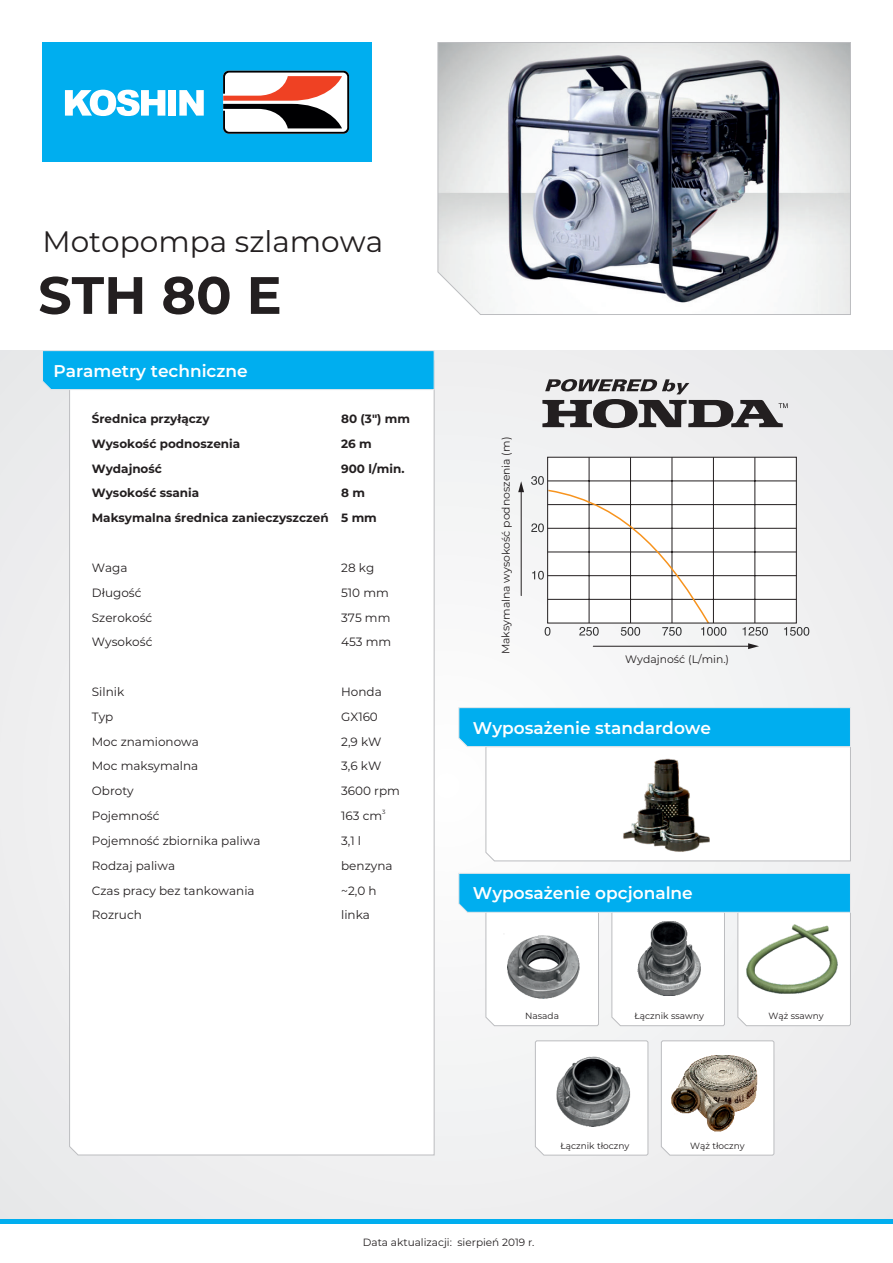
<style>
.page{position:relative;width:893px;height:1263px;background:#fff}
.page>*{position:absolute;margin:0;border:0;box-sizing:border-box;transform-origin:0 0}
.t1{font:700 52.5px "Montserrat";color:#231f20}
.t2{font:29.55px "Montserrat";color:#231f20}
.t3{font:600 16.95px "Montserrat";color:#fff}
.t4{font:12px/24.8px "Montserrat";color:#231f20}
.t5{font:700 12px/24.8px "Montserrat";color:#231f20}
.t6{font:10.8px "Montserrat";color:#231f20}
.t7{font:10.5px "Montserrat";color:#231f20}
.t8{font:9px "Montserrat";color:#231f20}
.t9{font:6px "Montserrat";color:#231f20}
</style>
<div class="page">
<div style="left:0;top:351px;width:893px;height:869px;background:#eeeeef"></div>
<div style="left:0;top:1219px;width:893px;height:5px;background:#00aeef"></div>
<div style="left:43px;top:43px;width:329px;height:119px;background:#00aeef"></div>
<svg style="left:437px;top:42px;width:414px;height:273px"></svg>
<div style="left:69px;top:390px;width:365px;height:765px;background:#fff"></div>
<svg style="left:42px;top:350px;width:392px;height:40px;background:#0cb1ee"></svg>
<svg style="left:458px;top:707px;width:393px;height:154px;background:#b2e6f9"></svg>
<svg style="left:458px;top:873px;width:393px;height:153px;background:#a7d3e2"></svg>
<svg style="left:535px;top:1040px;width:113px;height:115px;background:#fbfbfb"></svg>
<svg style="left:661px;top:1040px;width:113px;height:115px;background:#fafafb"></svg>
<img style="left:546px;top:1054px;width:93px;height:78px">
<img style="left:668px;top:1055px;width:97px;height:76px">
<svg style="left:65px;top:90px;width:100px;height:26px"></svg>
<div style="left:168px;top:90px;width:8px;height:26px;background:#fff"></div>
<svg style="left:179px;top:90px;width:25px;height:26px"></svg>
<svg style="left:223px;top:71px;width:126px;height:63px;background:#b79893"></svg>
<div style="left:548px;top:457px;width:248px;height:166px;background:#fff"></div>
<hr style="left:589px;top:457px;width:1px;height:166px;background:#231f20">
<hr style="left:630px;top:457px;width:1px;height:166px;background:#231f20">
<hr style="left:672px;top:457px;width:1px;height:166px;background:#231f20">
<hr style="left:754px;top:457px;width:1px;height:166px;background:#231f20">
<hr style="left:713px;top:457px;width:1px;height:166px;background:#231f20">
<hr style="left:593px;top:646px;width:156px;height:1px;background:#231f20">
<svg style="left:748px;top:643px;width:11px;height:6px"></svg>
<svg style="left:518px;top:481px;width:6px;height:11px"></svg>
<hr style="left:521px;top:487px;width:1px;height:109px;background:#231f20">
<svg style="left:531px;top:476px;width:278px;height:160px"></svg>
<div style="left:547px;top:457px;width:250px;height:166px;border:1px solid #231f20"></div>
<svg style="left:542px;top:379px;width:246px;height:49px"></svg>
<img style="left:619px;top:749px;width:97px;height:107px">
<h2 class="t2" style="left:42px;top:223px;width:342px">Motopompa szlamowa</h2>
<h1 class="t1" style="left:38px;top:263px;width:245px">STH 80 E</h1>
<h3 class="t3" style="left:53px;top:360px;width:196px">Parametry techniczne</h3>
<p class="t5" style="left:92px;top:406px;width:238px">Średnica przyłączy<br>Wysokość podnoszenia<br>Wydajność<br>Wysokość ssania<br>Maksymalna średnica zanieczyszczeń</p>
<p class="t4" style="left:92px;top:555px;width:62px">Waga<br>Długość<br>Szerokość<br>Wysokość</p>
<p class="t4" style="left:92px;top:679px;width:170px">Silnik<br>Typ<br>Moc znamionowa<br>Moc maksymalna<br>Obroty<br>Pojemność<br>Pojemność zbiornika paliwa<br>Rodzaj paliwa<br>Czas pracy bez tankowania<br>Rozruch</p>
<p class="t5" style="left:341px;top:406px;width:70px">80 (3") mm<br>26 m<br>900 l/min.<br>8 m<br>5mm</p>
<p class="t4" style="left:341px;top:555px;width:52px">28 kg<br>510 mm<br>375 mm<br>453 mm</p>
<p class="t4" style="left:341px;top:679px;width:60px">Honda<br>GX160<br>2,9 kW<br>3,6 kW<br>3600 rpm</p>
<p class="t9" style="left:382px;top:808px;width:5px">3</p>
<p class="t4" style="left:341px;top:803px;width:53px">163 cm<br>3,1 l benzyna ~2,0 h linka</p>
<p class="t6" style="left:499px;top:654px;width:219px;rotate:-90deg">Maksymalna wysokość podnoszenia (m)</p>
<p class="t6" style="left:625px;top:653px;width:105px">Wydajność (L/min.)</p>
<h3 class="t3" style="left:473px;top:717px;width:240px">Wyposażenie standardowe</h3>
<h3 class="t3" style="left:473px;top:883px;width:221px">Wyposażenie opcjonalne</h3>
<p class="t8" style="left:525px;top:1010px;width:35px">Nasada</p>
<p class="t8" style="left:634px;top:1010px;width:71px">Łącznik ssawny</p>
<p class="t8" style="left:768px;top:1010px;width:57px">Wąż ssawny</p>
<p class="t8" style="left:560px;top:1140px;width:71px">Łącznik tłoczny</p>
<p class="t8" style="left:690px;top:1140px;width:56px">Wąż tłoczny</p>
<p class="t7" style="left:363px;top:1236px;width:173px">Data aktualizacji: sierpień 2019 r.</p>
</div>
